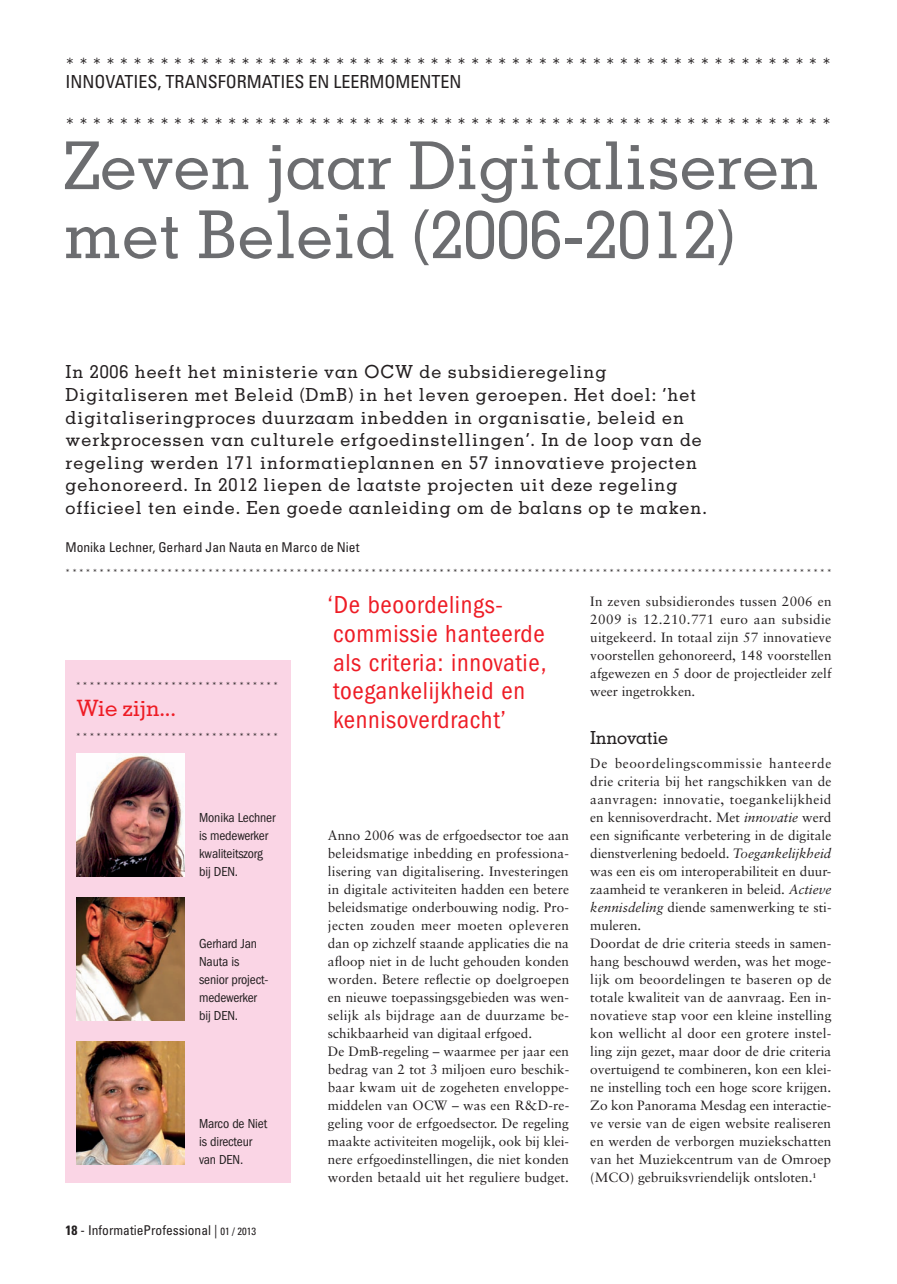
<style>
.page{position:relative;width:897px;height:1284px;background:#fff}
.page>*{position:absolute;margin:0;border:0;box-sizing:border-box;transform-origin:0 0}
.t1{font:500 66px/69px "Memphis";color:#6c6d70}
.t2{font:condensed 25.5px/28.5px "Franklin Gothic";letter-spacing:.025em;color:#ee1c25}
.t3{font:500 22.5px "Memphis";letter-spacing:-.01em;color:#ee1c25}
.t4{font:500 18px/22.5px "Memphis";letter-spacing:.05em;color:#231f20}
.t5{font:condensed 18px "Univers";color:#231f20}
.t6{font:500 18px "Memphis";letter-spacing:-.025em;color:#231f20}
.t7{font:15px "Franklin Gothic";color:#231f20}
.t8{font:13.5px/18px "Sabon";letter-spacing:.005em;color:#231f20}
.t9{font:condensed 13.5px/18px "Franklin Gothic";letter-spacing:-.01em;color:#231f20}
.t10{font:condensed 13.5px "Univers";color:#231f20}
.t11{font:7.5px "Franklin Gothic";color:#231f20}
.s1{font-weight:700}
.s2{font-size:10.5px}
.s3{font-style:italic}
</style>
<div class="page">
<div style="left:66px;top:660px;width:224px;height:522px;background:#fad5e5"></div>
<img style="left:76px;top:897px;width:109px;height:123px">
<img style="left:76px;top:753px;width:109px;height:123px">
<img style="left:76px;top:1041px;width:109px;height:123px">
<p class="t7" style="left:66px;top:55px;width:766px">* * * * * * * * * * * * * * * * * * * * * * * * * * * * * * * * * * * * * * * * * * * * * * * * * * * * * * * * *</p>
<h3 class="t5" style="left:66px;top:70px;width:397px">Innovati es, transformati es en leermomenten</h3>
<p class="t7" style="left:66px;top:114px;width:766px">* * * * * * * * * * * * * * * * * * * * * * * * * * * * * * * * * * * * * * * * * * * * * * * * * * * * * * * * *</p>
<h1 class="t1" style="left:63px;top:130px;width:757px">Zeven jaar Digitaliseren met Beleid (2006-2012)</h1>
<p class="t4" style="left:66px;top:360px;width:642px">In 2006 heeft het ministerie van OCW de subsidieregeling Digitaliseren met Beleid (DmB) in het leven geroepen. Het doel: ‘het digitaliseringproces duurzaam inbedden in organisatie, beleid en werkprocessen van culturele erfgoedinstellingen’. In de loop van de regeling werden 171 informatieplannen en 57 innovatieve projecten gehonoreerd. In 2012 liepen de laatste projecten uit deze regeling officieel ten einde. Een goede aanleiding om de balans op te maken.</p>
<p class="t10" style="left:66px;top:538px;width:295px">Monika Lechner, Gerhard Jan Nauta en Marco de Niet</p>
<p class="t11" style="left:66px;top:567px;width:767px">* * * * * * * * * * * * * * * * * * * * * * * * * * * * * * * * * * * * * * * * * * * * * * * * * * * * * * * * * * * * * * * * * * * * * * * * * * * * * * * * * * * * * * * * * * * * * * * * * * * * * * * * * * * * * * * * *</p>
<p class="t11" style="left:76px;top:679px;width:203px">* * * * * * * * * * * * * * * * * * * * * * * * * * * * * *</p>
<h3 class="t3" style="left:76px;top:694px;width:101px">Wie zijn...</h3>
<p class="t11" style="left:76px;top:730px;width:203px">* * * * * * * * * * * * * * * * * * * * * * * * * * * * * *</p>
<p class="t9" style="left:199px;top:808px;width:78px">Monika Lechner is medewerker kwaliteitszorg bij DEN.</p>
<p class="t9" style="left:199px;top:934px;width:71px">Gerhard Jan<br>Nauta is senior project&shy;medewerker bij DEN.</p>
<p class="t9" style="left:199px;top:1114px;width:69px">Marco de Niet is directeur van DEN.</p>
<p class="t10" style="left:66px;top:1221px;width:192px"><span class="s1">18</span> - InformatieProfessional | <span class="s2">01 / 2013</span></p>
<h2 class="t2" style="left:328px;top:591px;width:220px">‘De beoordelings&shy;commissie hanteerde als criteria: innovatie, toegankelijkheid en kennisoverdracht’</h2>
<p class="t8" style="left:590px;top:592px;width:243px;text-align:justify">In zeven subsidierondes tussen 2006 en 2009 is 12.210.771 euro aan subsidie uitgekeerd. In totaal zijn 57 innovatieve voorstellen gehonoreerd, 148 voorstellen afgewezen en 5 door de projectleider zelf weer ingetrokken.</p>
<h3 class="t6" style="left:590px;top:726px;width:79px">Innovatie</h3>
<p class="t8" style="left:590px;top:754px;width:243px">De beoordelingscommissie hanteerde drie criteria bij het rangschikken van de aanvragen: innovatie, toegankelijkheid en kennisoverdracht. Met <span class="s3">innovatie</span> werd een significante verbetering in de digitale dienstverlening bedoeld. <span class="s3">Toegankelijkheid </span>was een eis om interoperabiliteit en duur&shy;zaamheid te verankeren in beleid. <span class="s3">Actieve kennisdeling</span> diende samenwerking te sti&shy;muleren.<br>Doordat de drie criteria steeds in samen&shy;hang beschouwd werden, was het moge&shy;lijk om beoordelingen te baseren op de totale kwaliteit van de aanvraag. Een in&shy;novatieve stap voor een kleine instelling kon wellicht al door een grotere instel&shy;ling zijn gezet, maar door de drie criteria overtuigend te combineren, kon een klei&shy;ne instelling toch een hoge score krijgen.<br>Zo kon Panorama Mesdag een interactie&shy;ve versie van de eigen website realiseren en werden de verborgen muziekschatten van het Muziekcentrum van de Omroep (MCO) gebruiksvriendelijk ontsloten.<sup>1</sup></p>
<p class="t8" style="left:328px;top:826px;width:243px">Anno 2006 was de erfgoedsector toe aan beleidsmatige inbedding en professiona&shy;lisering van digitalisering. Investeringen in digitale activiteiten hadden een betere beleidsmatige onderbouwing nodig. Pro&shy;jecten zouden meer moeten opleveren dan op zichzelf staande applicaties die na afloop niet in de lucht gehouden konden worden. Betere reflectie op doelgroepen en nieuwe toepassingsgebieden was wen&shy;selijk als bijdrage aan de duurzame be&shy;schikbaarheid van digitaal erfgoed.<br>De DmB-regeling – waarmee per jaar een bedrag van 2 tot 3 miljoen euro beschik&shy;baar kwam uit de zogeheten enveloppe&shy;middelen van OCW – was een R&amp;D-re&shy;geling voor de erfgoedsector. De regeling maakte activiteiten mogelijk, ook bij klei&shy;nere erfgoedinstellingen, die niet konden worden betaald uit het reguliere budget.</p>
</div>
